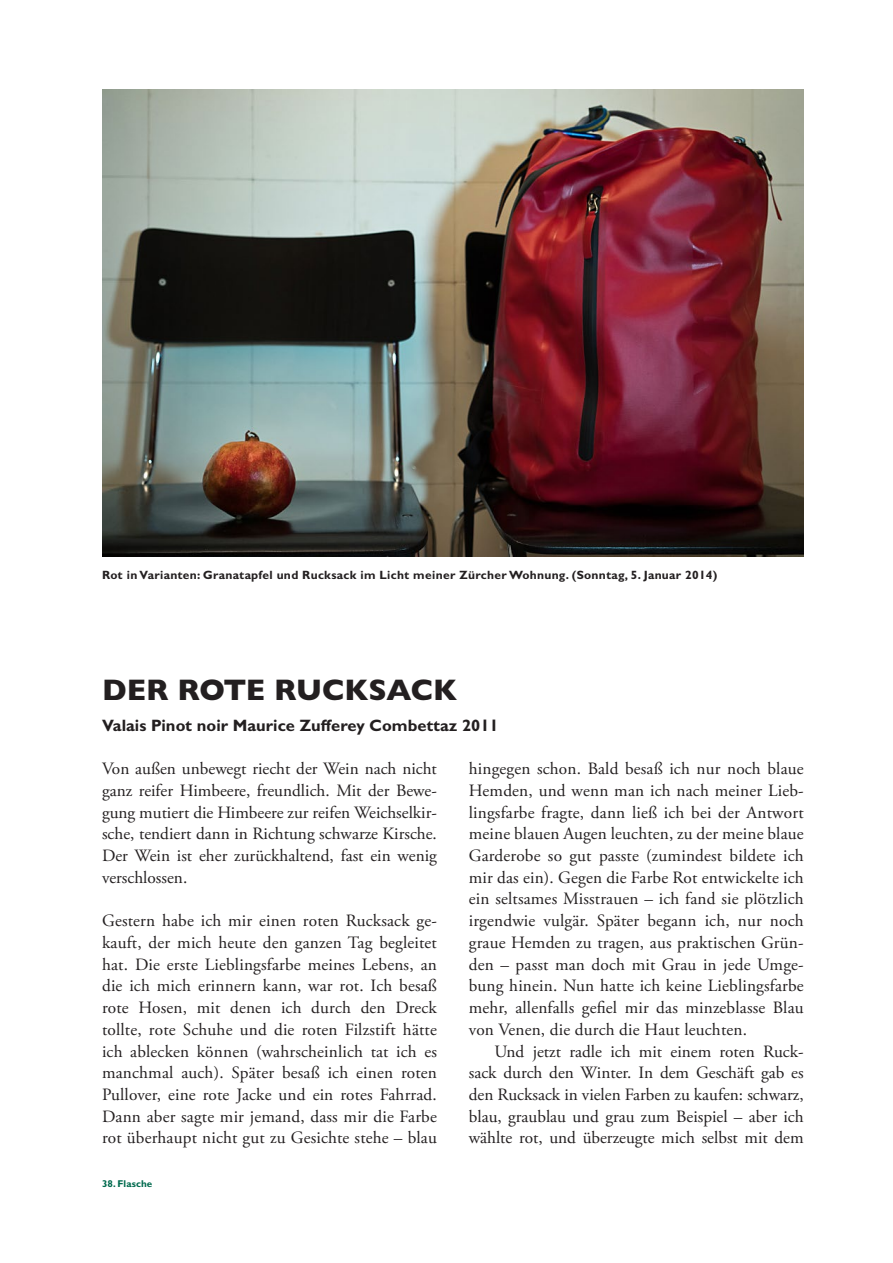
<style>
.page{position:relative;width:893px;height:1263px;background:#fff}
.page>*{position:absolute;margin:0;border:0;box-sizing:border-box;transform-origin:0 0}
.Titel{font:800 30px "Gill Sans MT Pro";letter-spacing:-.005em;color:#231f20}
.Lauftext_ohne_Einzug{font:17.25px/21.8px "Adobe Garamond Pro";letter-spacing:.01em;color:#231f20;text-align:justify}
.Lauftext_mit_Einzug{font:17.25px/21.8px "Adobe Garamond Pro";color:#231f20;text-align:justify}
.Vorspann{font:700 16.5px "Gill Sans MT Pro";color:#231f20}
.Getrunken_am{font:700 12px "Gill Sans MT Pro";letter-spacing:.025em;color:#231f20}
.Thema_der_Seiten{font:700 9.9px "Gill Sans MT Pro";letter-spacing:.01em;color:#006a4e}
</style>
<div class="page">
<img style="left:102px;top:89px;width:702px;height:468px">
<p class="Getrunken_am" style="left:102px;top:567px;width:617px">Rot in Varianten: Granatapfel und Rucksack im Licht meiner Zürcher Wohnung. (Sonntag, 5. Januar 2014)</p>
<p class="Titel" style="left:102px;top:672px;width:357px">DER ROTE RUCKSACK</p>
<p class="Vorspann" style="left:102px;top:715px;width:398px">Valais Pinot noir Maurice Zufferey Combettaz 2011</p>
<p class="Lauftext_ohne_Einzug" style="left:469px;top:758px;width:336px">hingegen schon. Bald besaß ich nur noch blaue Hemden, und wenn man ich nach meiner Lieb&shy;lingsfarbe fragte, dann ließ ich bei der Antwort meine blauen Augen leuchten, zu der meine blaue Garderobe so gut passte (zumindest bildete ich mir das ein). Gegen die Farbe Rot entwickelte ich ein seltsames Misstrauen – ich fand sie plötzlich irgendwie vulgär. Später begann ich, nur noch graue Hemden zu tragen, aus praktischen Grün&shy;den – passt man doch mit Grau in jede Umge&shy;bung hinein. Nun hatte ich keine Lieblingsfarbe mehr, allenfalls gefiel mir das minzeblasse Blau von Venen, die durch die Haut leuchten.</p>
<p class="Lauftext_mit_Einzug" style="left:469px;top:1041px;width:336px;text-indent:26px">Und jetzt radle ich mit einem roten Ruck&shy;sack durch den Winter. In dem Geschäft gab es den Rucksack in vielen Farben zu kaufen: schwarz, blau, graublau und grau zum Beispiel – aber ich wählte rot, und überzeugte mich selbst mit dem</p>
<p class="Lauftext_ohne_Einzug" style="left:102px;top:758px;width:336px">Von außen unbewegt riecht der Wein nach nicht ganz reifer Himbeere, freundlich. Mit der Bewe&shy;gung mutiert die Himbeere zur reifen Weichselkir&shy;sche, tendiert dann in Richtung schwarze Kirsche.<br>Der Wein ist eher zurückhaltend, fast ein wenig verschlossen.</p>
<p class="Lauftext_ohne_Einzug" style="left:102px;top:910px;width:336px">Gestern habe ich mir einen roten Rucksack ge&shy;kauft, der mich heute den ganzen Tag begleitet hat. Die erste Lieblingsfarbe meines Lebens, an die ich mich erinnern kann, war rot. Ich besaß rote Hosen, mit denen ich durch den Dreck tollte, rote Schuhe und die roten Filzstift hätte ich ablecken können (wahrscheinlich tat ich es manchmal auch). Später besaß ich einen roten Pullover, eine rote Jacke und ein rotes Fahrrad.<br>Dann aber sagte mir jemand, dass mir die Farbe rot überhaupt nicht gut zu Gesichte stehe – blau</p>
<p class="Thema_der_Seiten" style="left:102px;top:1177px;width:52px">38. Flasche</p>
</div>
